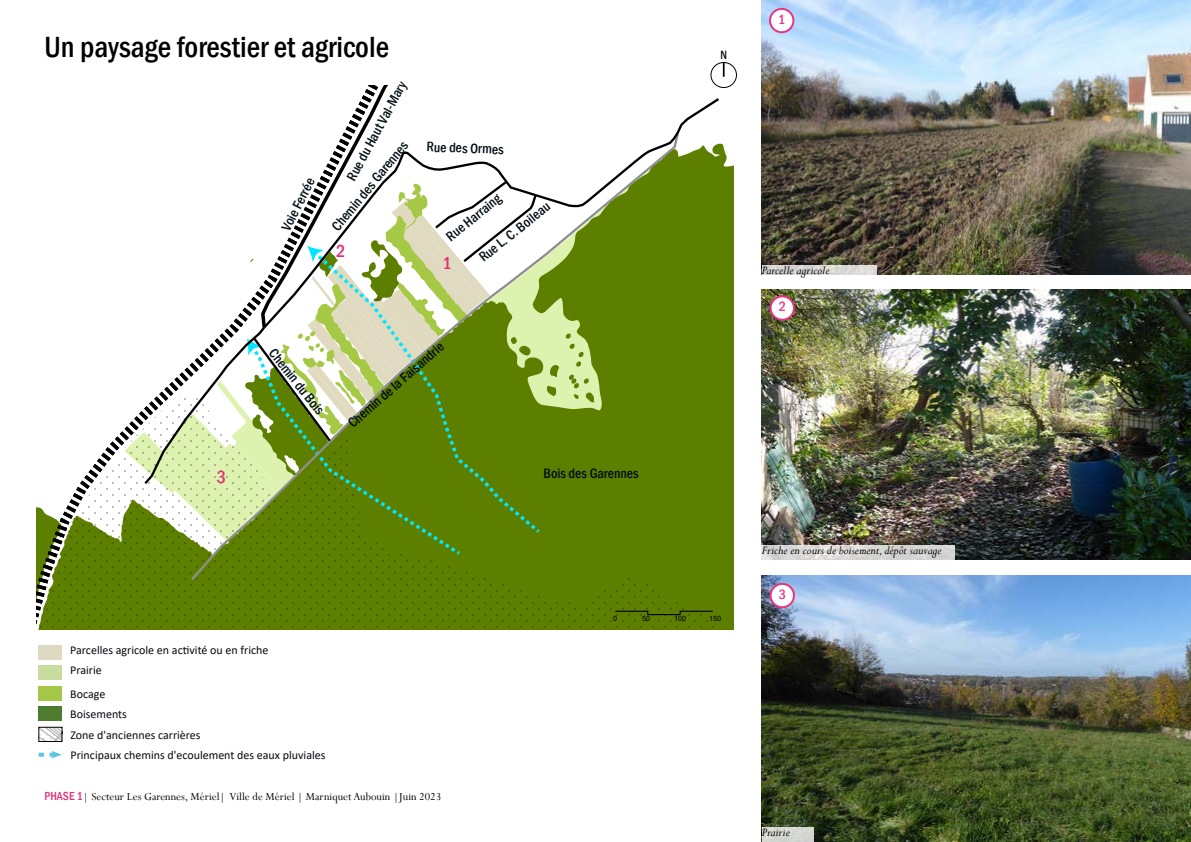
<style>
.page{position:relative;width:1191px;height:842px;background:#fff}
.page>*{position:absolute;margin:0;border:0;box-sizing:border-box;transform-origin:0 0}
.t1{font:500 condensed 30px "Franklin Gothic";color:#000}
.t2{font:500 condensed 18px "Franklin Gothic";color:#e32e77}
.t3{font:500 condensed 14px "Franklin Gothic";letter-spacing:-.005em;color:#000e15}
.t4{font:500 condensed 14px "Franklin Gothic";color:#e83884}
.t5{font:italic 13px "Perpetua";color:#000}
.t6{font:500 condensed 12.3px "Franklin Gothic";color:#000;scale:.94 1}
.t7{font:12px/20.3px "Calibri";color:#060910}
.t8{font:12px "Perpetua";color:#000}
.t9{font:7.3px "Arial";color:#000}
.s1{font-family:"Franklin Gothic";font-weight:500;font-stretch:condensed;color:#e32e77}
</style>
<div class="page">
<svg style="left:39px;top:729px;width:23px;height:13px"></svg>
<div style="left:39px;top:727px;width:23px;height:14px;border:1px solid #000"></div>
<div style="left:39px;top:666px;width:23px;height:14px;background:#c8dd9d"></div>
<div style="left:39px;top:645px;width:23px;height:14px;background:#dedac1"></div>
<div style="left:39px;top:686px;width:23px;height:14px;background:#a5c746"></div>
<div style="left:39px;top:707px;width:23px;height:14px;background:#4e7c2e"></div>
<svg style="left:721px;top:143px;width:12px;height:167px;background:#6c8b18"></svg>
<div style="left:560px;top:390px;width:173px;height:239px;background:#5d7f00"></div>
<svg style="left:36px;top:428px;width:524px;height:201px"></svg>
<svg style="left:189px;top:331px;width:491px;height:252px;background:#65860c"></svg>
<svg style="left:559px;top:98px;width:162px;height:233px"></svg>
<svg style="left:125px;top:86px;width:434px;height:454px"></svg>
<svg style="left:614px;top:610px;width:100px;height:6px"></svg>
<div style="left:711px;top:62px;width:25px;height:26px;border:1px solid #000;border-radius:50%"></div>
<svg style="left:723px;top:63px;width:1px;height:14px"></svg>
<svg style="left:39px;top:751px;width:23px;height:7px"></svg>
<img style="left:762px;top:0;width:429px;height:275px">
<img style="left:762px;top:575px;width:429px;height:267px">
<img style="left:762px;top:289px;width:428px;height:271px">
<div style="left:770px;top:9px;width:23px;height:23px;background:#fff;border-radius:50%"></div>
<div style="left:769px;top:8px;width:25px;height:25px;border:2px solid #e83583;border-radius:50%"></div>
<div style="left:770px;top:296px;width:24px;height:24px;background:#fff;border-radius:50%"></div>
<div style="left:769px;top:295px;width:26px;height:26px;border:2px solid #e83583;border-radius:50%"></div>
<div style="left:770px;top:584px;width:24px;height:23px;background:#fff;border-radius:50%"></div>
<div style="left:769px;top:583px;width:26px;height:25px;border:2px solid #e83583;border-radius:50%"></div>
<svg style="left:762px;top:265px;width:114px;height:10px"></svg>
<svg style="left:762px;top:546px;width:193px;height:14px;background:#d8d7d6"></svg>
<div style="left:762px;top:828px;width:52px;height:14px;background:#d4d7d1"></div>
<h1 class="t1" style="left:45px;top:27px;width:346px">Un paysage forestier et agricole</h1>
<p class="t3" style="left:277px;top:225px;width:58px;rotate:-63deg">Voie Ferrée</p>
<p class="t3" style="left:343px;top:175px;width:112px;rotate:-62deg">Rue du Haut Val-Mary</p>
<p class="t3" style="left:328px;top:223px;width:113px;rotate:-51deg">Chemin des Garennes</p>
<h2 class="t2" style="left:336px;top:239px;width:11px">2</h2>
<p class="t3" style="left:427px;top:138px;width:78px;rotate:2deg">Rue des Ormes</p>
<p class="t3" style="left:442px;top:231px;width:68px;rotate:-39deg">Rue Harraing</p>
<p class="t3" style="left:475px;top:252px;width:88px;rotate:-39deg">Rue L. C. Boileau</p>
<h2 class="t2" style="left:442px;top:251px;width:11px">1</h2>
<h2 class="t2" style="left:217px;top:465px;width:11px">3</h2>
<p class="t3" style="left:279px;top:344px;width:81px;rotate:51deg">Chemin du Bois</p>
<p class="t3" style="left:344px;top:418px;width:124px;rotate:-41deg">Chemin de la Faisandrie</p>
<p class="t3" style="left:543px;top:464px;width:97px">Bois des Garennes</p>
<p class="t6" style="left:720px;top:46px;width:8px">N</p>
<p class="t7" style="left:70px;top:640px;width:200px">Parcelles agricole en activité ou en friche<br>Prairie</p>
<p class="t7" style="left:70px;top:684px;width:257px">Bocage<br>Boisements<br>Zone d'anciennes carrières<br>Principaux chemins d'ecoulement des eaux pluviales</p>
<p class="t8" style="left:45px;top:789px;width:398px"><span class="s1">PHASE 1</span>| Secteur Les Garennes, Mériel| Ville de Mériel | Marniquet Aubouin |Juin 2023</p>
<p class="t9" style="left:613px;top:613px;width:6px">0</p>
<p class="t9" style="left:642px;top:614px;width:10px">50</p>
<p class="t9" style="left:674px;top:613px;width:14px">100</p>
<p class="t9" style="left:709px;top:613px;width:14px">150</p>
<p class="t4" style="left:778px;top:10px;width:9px">1</p>
<p class="t5" style="left:762px;top:262px;width:69px">Parcelle agricole</p>
<p class="t4" style="left:778px;top:298px;width:9px">2</p>
<p class="t5" style="left:762px;top:542px;width:181px">Friche en cours de boisement, dépôt sauvage</p>
<p class="t4" style="left:778px;top:585px;width:9px">3</p>
<p class="t5" style="left:762px;top:824px;width:29px">Prairie</p>
</div>
